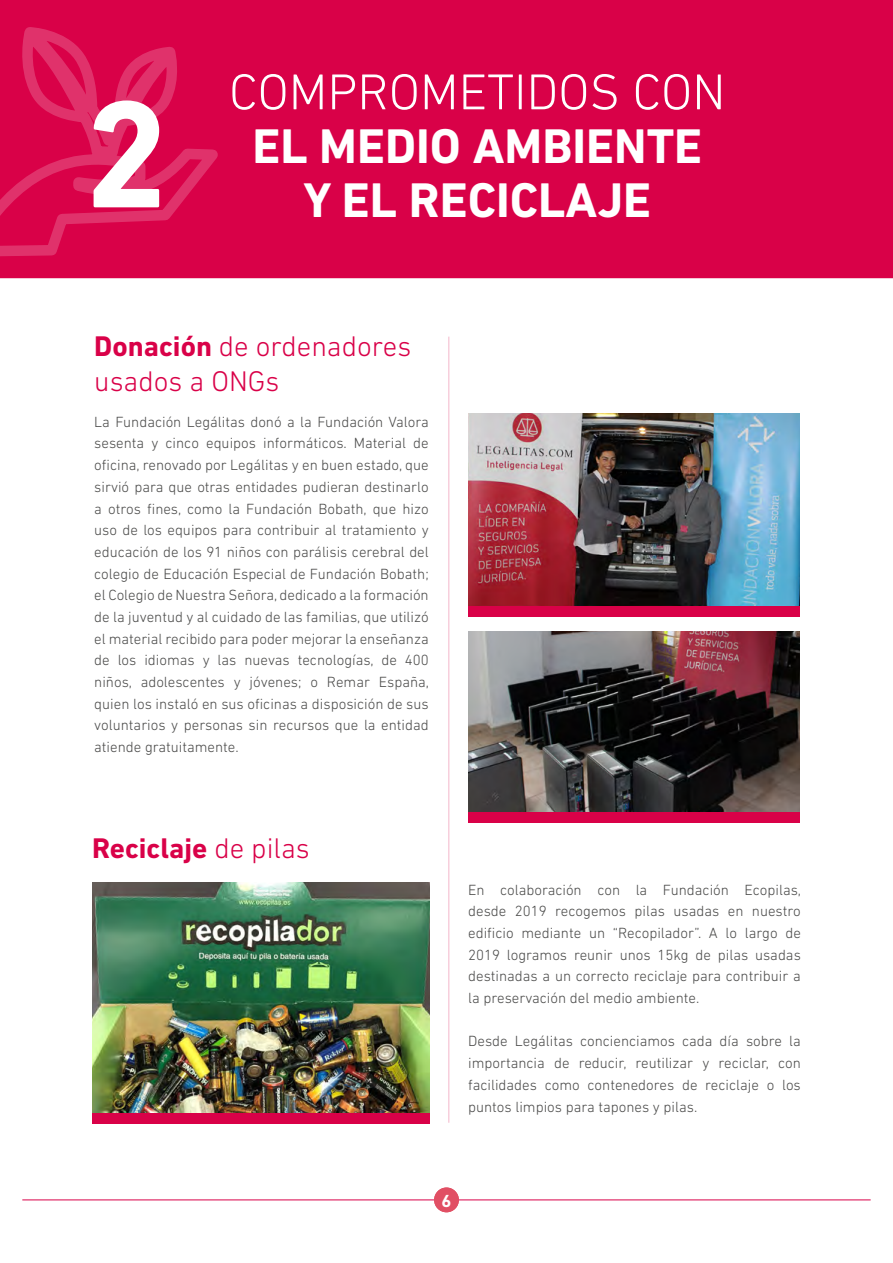
<style>
.page{position:relative;width:893px;height:1263px;background:#fff}
.page>*{position:absolute;margin:0;border:0;box-sizing:border-box;transform-origin:0 0}
.t1{font:700 154.65px "DIN Next LT Pro";color:#fff}
.t2{font:300 51.15px "DIN Next LT Pro";color:#fff}
.t3{font:700 49.5px "DIN Next LT Pro";color:#fff}
.t4{font:300 28.95px/34.7px "DIN Next LT Pro";color:#d90148}
.t5{font:700 28.95px "DIN Next LT Pro";color:#d90148}
.t6{font:700 17.85px "DIN Next LT Pro";color:#fff}
.t7{font:300 15px/21.8px "DIN Next LT Pro";color:#4a4a49;text-align:justify}
.s1{font-weight:700}
.s2{font-weight:300}
</style>
<div class="page">
<div style="left:0;top:0;width:893px;height:278px;background:#d90148"></div>
<hr style="left:22px;top:1200px;width:849px;height:1px;background:#d90148">
<div style="left:625px;top:0;width:268px;height:272px;background:#d90148"></div>
<svg style="left:0;top:19px;width:231px;height:239px;background:#da0d51"></svg>
<div style="left:436px;top:1190px;width:21px;height:20px;background:#e14f64;border-radius:50%"></div>
<div style="left:434px;top:1187px;width:25px;height:25px;border:4px solid #e14f64;border-radius:50%"></div>
<img style="left:468px;top:414px;width:332px;height:192px">
<img style="left:468px;top:631px;width:332px;height:181px">
<img style="left:92px;top:882px;width:337px;height:231px">
<hr style="left:448px;top:337px;width:1px;height:786px;background:#d90148">
<div style="left:92px;top:1113px;width:337px;height:11px;background:#d90148"></div>
<div style="left:468px;top:606px;width:332px;height:11px;background:#d90148"></div>
<div style="left:468px;top:812px;width:332px;height:11px;background:#d90148"></div>
<h1 class="t1" style="left:84px;top:64px;width:87px">2</h1>
<h2 class="t2" style="left:229px;top:63px;width:498px">COMPROMETIDOS CON</h2>
<h3 class="t3" style="left:252px;top:118px;width:451px">EL MEDIO AMBIENTE</h3>
<h3 class="t3" style="left:303px;top:172px;width:349px">Y EL RECICLAJE</h3>
<h3 class="t4" style="left:94px;top:328px;width:318px"><span class="s1">Donación</span> de ordenadores usados a ONGs</h3>
<p class="t7" style="left:94px;top:411px;width:336px">La Fundación Legálitas donó a la Fundación Valora sesenta y cinco equipos informáticos. Material de oficina, renovado por Legálitas y en buen estado, que sirvió para que otras entidades pudieran destinarlo a otros fines, como la Fundación Bobath, que hizo uso de los equipos para contribuir al tratamiento y educación de los 91 niños con parálisis cerebral del colegio de Educación Especial de Fundación Bobath; el Colegio de Nuestra Señora, dedicado a la formación de la juventud y al cuidado de las familias, que utilizó el material recibido para poder mejorar la enseñanza de los idiomas y las nuevas tecnologías, de 400 niños, adolescentes y jóvenes; o Remar España, quien los instaló en sus oficinas a disposición de sus voluntarios y personas sin recursos que la entidad atiende gratuitamente.</p>
<h3 class="t5" style="left:92px;top:831px;width:219px">Reciclaje <span class="s2">de pilas</span></h3>
<p class="t7" style="left:468px;top:878px;width:334px">En colaboración con la Fundación Ecopilas, desde 2019 recogemos pilas usadas en nuestro edificio mediante un “Recopilador”. A lo largo de 2019 logramos reunir unos 15kg de pilas usadas destinadas a un correcto reciclaje para contribuir a la preservación del medio ambiente.</p>
<p class="t7" style="left:468px;top:1030px;width:334px">Desde Legálitas concienciamos cada día sobre la importancia de reducir, reutilizar y reciclar, con facilidades como contenedores de reciclaje o los puntos limpios para tapones y pilas.</p>
<p class="t6" style="left:442px;top:1190px;width:11px">36</p>
</div>
